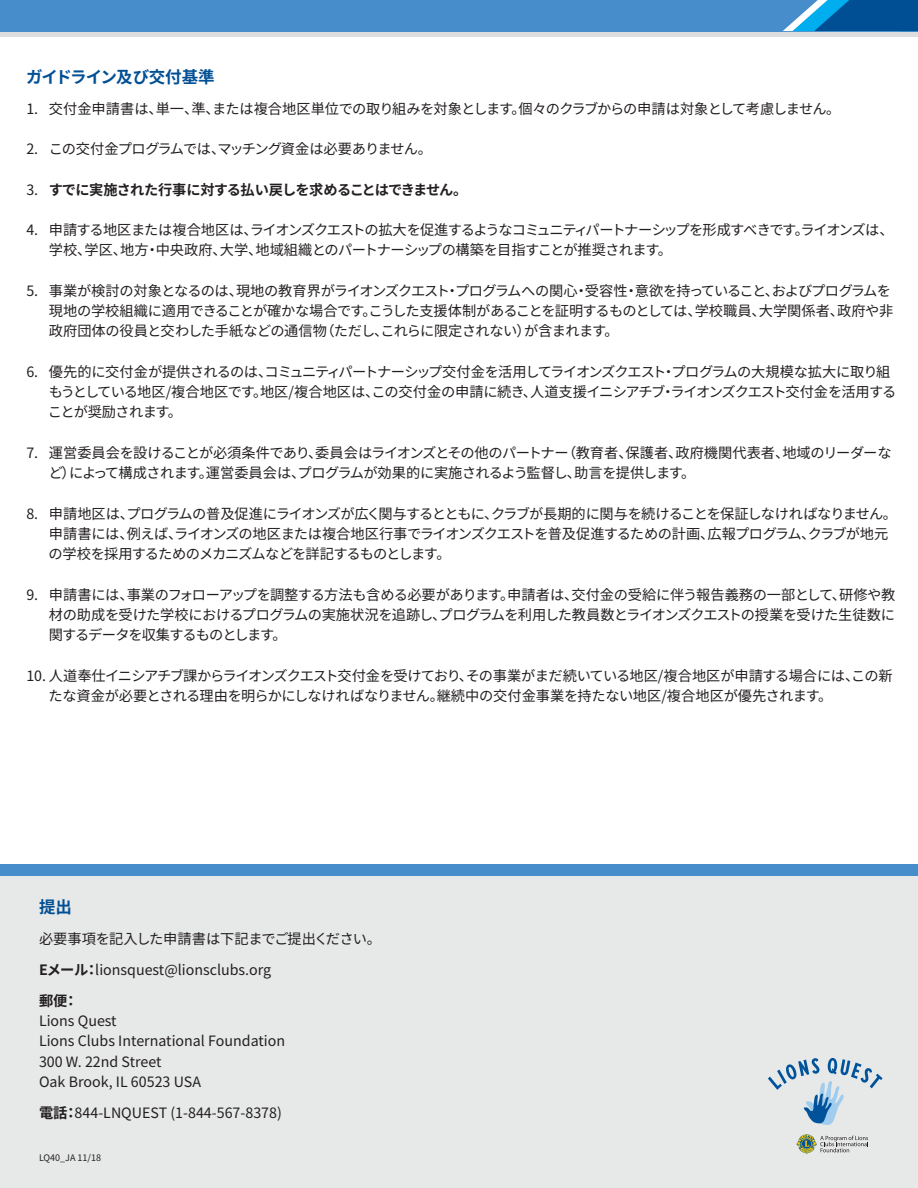
<style>
.page{position:relative;width:918px;height:1188px;background:#fff}
.page>*{position:absolute;margin:0;border:0;box-sizing:border-box;transform-origin:0 0}
.t1{font:700 16.5px "Noto Sans CJ Kjp";letter-spacing:-.035em;color:#004f95}
.t2{font:14.25px/20.2px "Noto Sans CJ Kjp";letter-spacing:-.03em;color:#231f20}
.t3{font:14.25px/20.2px "Noto Sans CJ Kjp";letter-spacing:-.055em;color:#231f20}
.t4{font:14.25px/20.2px "Noto Sans CJ Kjp";color:#231f20}
.t5{font:700 14.25px "Noto Sans CJ Kjp";letter-spacing:-.05em;color:#231f20}
.t6{font:14.25px "Noto Sans CJ Kjp";letter-spacing:-.065em;color:#231f20}
.t7{font:9px "Noto Sans CJ Kjp";color:#231f20}
.s1{font-weight:400}
.s2{font-weight:700}
</style>
<div class="page">
<div style="left:0;top:0;width:918px;height:36px;background:linear-gradient(to right,#dcddde,#dcddde)"></div>
<div style="left:0;top:0;width:918px;height:31px;background:#478dcb"></div>
<svg style="left:783px;top:0;width:135px;height:31px;background:#1b72b2"></svg>
<div style="left:0;top:871px;width:918px;height:317px;background:#e7e8e8"></div>
<div style="left:0;top:864px;width:918px;height:12px;background:#478dcb"></div>
<svg style="left:768px;top:1058px;width:114px;height:67px"></svg>
<svg style="left:797px;top:1135px;width:71px;height:19px"></svg>
<p class="t1" style="left:26px;top:67px;width:190px">ガイドライン及び交付基準</p>
<p class="t2" style="left:26px;top:99px;width:816px">1. 交付金申請書は、単一、準、または複合地区単位での取り組みを対象とします。個々のクラブからの申請は対象として考慮しません。</p>
<p class="t6" style="left:26px;top:141px;width:407px">2. この交付金プログラムでは、マッチング資金は必要ありません。</p>
<p class="t5" style="left:26px;top:181px;width:443px"><span class="s1">3.</span> すでに実施された行事に対する払い戻しを求めることはできません。</p>
<p class="t3" style="left:49px;top:220px;width:846px;text-indent:-23px">4. 申請する地区または複合地区は、ライオンズクエストの拡大を促進するようなコミュニティパートナーシップを形成すべきです。ライオンズは、学校、学区、地方・中央政府、大学、地域組織とのパートナーシップの構築を目指すことが推奨されます。</p>
<p class="t2" style="left:49px;top:281px;width:846px;text-indent:-23px">5. 事業が検討の対象となるのは、現地の教育界がライオンズクエスト・プログラムへの関心・受容性・意欲を持っていること、およびプログラムを現地の学校組織に適用できることが確かな場合です。こうした支援体制があることを証明するものとしては、学校職員、大学関係者、政府や非政府団体の役員と交わした手紙などの通信物（ただし、これらに限定されない）が含まれます。</p>
<p class="t2" style="left:48px;top:362px;width:850px;text-indent:-22px">6. 優先的に交付金が提供されるのは、コミュニティパートナーシップ交付金を活用してライオンズクエスト・プログラムの大規模な拡大に取り組もうとしている地区/複合地区です。地区/複合地区は、この交付金の申請に続き、人道支援イニシアチブ・ライオンズクエスト交付金を活用することが奨励されます。</p>
<p class="t2" style="left:49px;top:443px;width:844px;text-indent:-22px">7. 運営委員会を設けることが必須条件であり、委員会はライオンズとその他のパートナー（教育者、保護者、政府機関代表者、地域のリーダーなど）によって構成されます。運営委員会は、プログラムが効果的に実施されるよう監督し、助言を提供します。</p>
<p class="t3" style="left:49px;top:504px;width:850px;text-indent:-22px">8. 申請地区は、プログラムの普及促進にライオンズが広く関与するとともに、クラブが長期的に関与を続けることを保証しなければなりません。申請書には、例えば、ライオンズの地区または複合地区行事でライオンズクエストを普及促進するための計画、広報プログラム、クラブが地元の学校を採用するためのメカニズムなどを詳記するものとします。</p>
<p class="t2" style="left:49px;top:585px;width:848px;text-align:justify;text-indent:-23px">9. 申請書には、事業のフォローアップを調整する方法も含める必要があります。申請者は、交付金の受給に伴う報告義務の一部として、研修や教材の助成を受けた学校におけるプログラムの実施状況を追跡し、プログラムを利用した教員数とライオンズクエストの授業を受けた生徒数に関するデータを収集するものとします。</p>
<p class="t2" style="left:48px;top:666px;width:846px;text-indent:-22px">10. 人道奉仕イニシアチブ課からライオンズクエスト交付金を受けており、その事業がまだ続いている地区/複合地区が申請する場合には、この新たな資金が必要とされる理由を明らかにしなければなりません。継続中の交付金事業を持たない地区/複合地区が優先されます。</p>
<p class="t1" style="left:39px;top:897px;width:34px">提出</p>
<p class="t4" style="left:39px;top:923px;width:343px;line-height:31px">必要事項を記入した申請書は下記までご提出ください。<br><span class="s2">Eメール：</span>lionsquest@lionsclubs.org<br><span class="s2">郵便：</span></p>
<p class="t4" style="left:39px;top:1011px;width:248px">Lions Quest<br>Lions Clubs International Foundation<br>300 W. 22nd Street<br>Oak Brook, IL 60523 USA</p>
<p class="t4" style="left:39px;top:1103px;width:244px"><span class="s2">電話：</span>844-LNQUEST (1-844-567-8378)</p>
<p class="t7" style="left:39px;top:1152px;width:64px">LQ40_JA 11/18</p>
</div>
